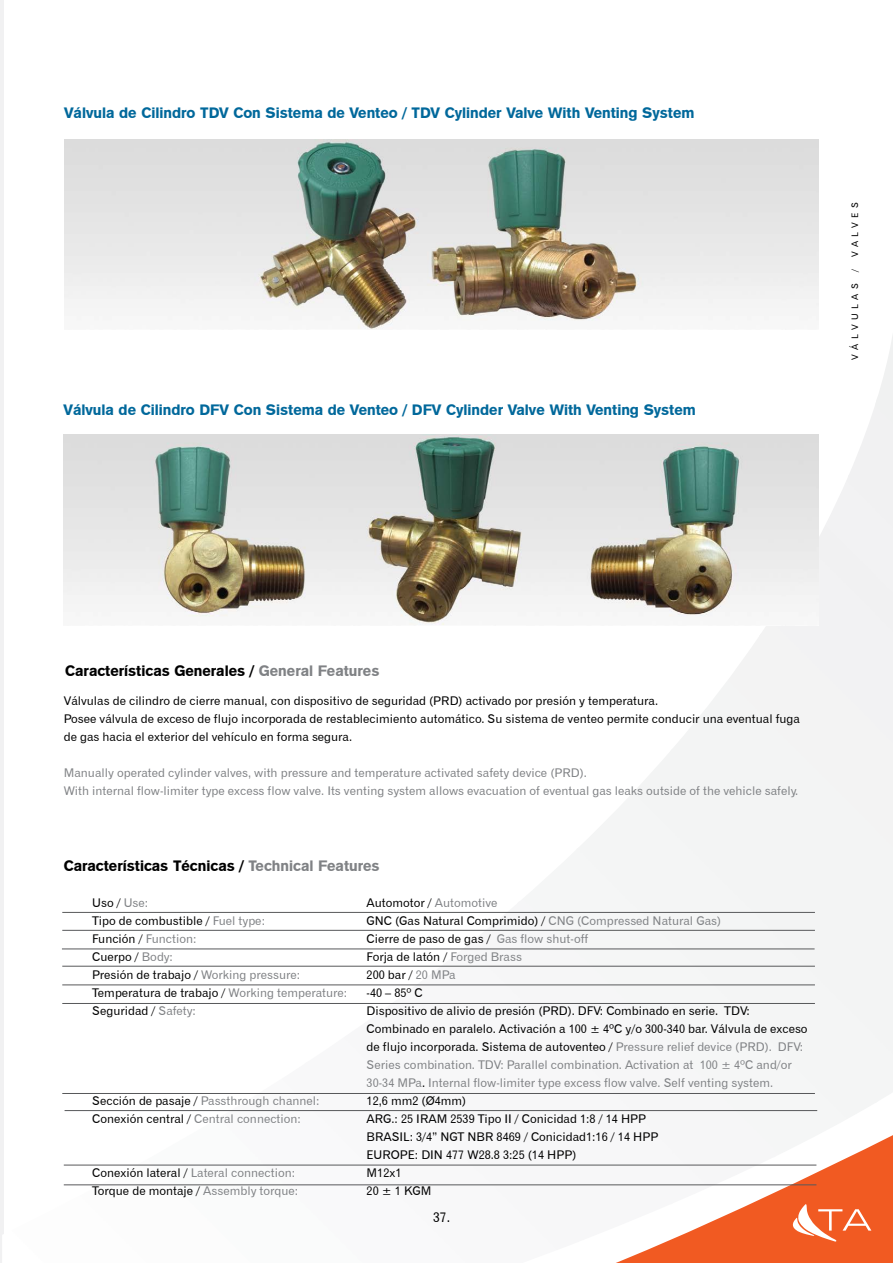
<style>
.page{position:relative;width:893px;height:1263px;background:#fff}
.page>*{position:absolute;margin:0;border:0;box-sizing:border-box;transform-origin:0 0}
.t1{font:15px "Gothic 725 BT Black A";color:#00689b}
.t2{font:15px "Gothic 725 BT Black A";color:#000}
.t3{font:13.5px "Gothic 720 BT Roman B";color:#000}
.t4{font:12px/18px "Gothic 720 BT Roman B";color:#000}
.t5{font:12px/18px "Gothic 720 BT Roman B";color:#808285}
.t6{font:9px "Gothic 720 BT Roman B";letter-spacing:.5em;color:#000}
.s1{color:#808285}
.s2{color:#000}
</style>
<div class="page">
<hr style="left:0;top:0;width:3px;height:1263px;background:#f1f1f2">
<svg style="left:672px;top:1135px;width:221px;height:128px;fill:#f15a22"></svg>
<img style="left:2px;top:1168px;width:670px;height:95px">
<img style="left:670px;top:636px;width:105px;height:568px">
<img style="left:127px;top:1117px;width:545px;height:53px">
<img style="left:220px;top:1064px;width:452px;height:53px">
<div style="left:876px;top:336px;width:17px;height:767px;background:#f3f3f3"></div>
<img style="left:670px;top:1010px;width:2px;height:54px">
<img style="left:382px;top:957px;width:290px;height:53px">
<img style="left:848px;top:396px;width:30px;height:80px">
<svg style="left:792px;top:1204px;width:79px;height:38px"></svg>
<img style="left:64px;top:435px;width:754px;height:190px">
<hr style="left:62px;top:912px;width:753px;height:1px;background:#58595b">
<hr style="left:62px;top:985px;width:753px;height:1px;background:#58595b">
<hr style="left:62px;top:966px;width:753px;height:1px;background:#58595b">
<hr style="left:64px;top:1184px;width:752px;height:1px;background:#58595b">
<hr style="left:62px;top:930px;width:753px;height:1px;background:#58595b">
<hr style="left:62px;top:1003px;width:753px;height:1px;background:#58595b">
<hr style="left:62px;top:1093px;width:753px;height:1px;background:#58595b">
<hr style="left:65px;top:1110px;width:752px;height:1px;background:#58595b">
<hr style="left:62px;top:949px;width:753px;height:1px;background:#58595b">
<hr style="left:64px;top:1165px;width:752px;height:1px;background:#58595b">
<img style="left:64px;top:139px;width:754px;height:190px">
<p class="t1" style="left:64px;top:103px;width:632px">Válvula de Cilindro TDV Con Sistema de Venteo / TDV Cylinder Valve With Venting System</p>
<p class="t1" style="left:64px;top:400px;width:634px">Válvula de Cilindro DFV Con Sistema de Venteo / DFV Cylinder Valve With Venting System</p>
<p class="t6" style="left:849px;top:272px;width:71px;rotate:-90deg">/ VALVES</p>
<p class="t6" style="left:849px;top:360px;width:79px;rotate:-90deg">VÁLVULAS</p>
<p class="t2" style="left:65px;top:661px;width:316px">Características Generales / <span class="s1">General Features</span></p>
<p class="t4" style="left:64px;top:691px;width:738px">Válvulas de cilindro de cierre manual, con dispositivo de seguridad (PRD) activado por presión y temperatura.<br>Posee válvula de exceso de flujo incorporada de restablecimiento automático. Su sistema de venteo permite conducir una eventual fuga de gas hacia el exterior del vehículo en forma segura.</p>
<p class="t5" style="left:64px;top:763px;width:736px">Manually operated cylinder valves, with pressure and temperature activated safety device (PRD).<br>With internal flow-limiter type excess flow valve. Its venting system allows evacuation of eventual gas leaks outside of the vehicle safely.</p>
<p class="t2" style="left:64px;top:857px;width:317px">Características Técnicas / <span class="s1">Technical Features</span></p>
<p class="t4" style="left:92px;top:894px;width:256px">Uso / <span class="s1">Use:<br></span>Tipo de combustible / <span class="s1">Fuel type:<br></span>Función / <span class="s1">Function:<br></span>Cuerpo / <span class="s1">Body:<br></span>Presión de trabajo / <span class="s1">Working pressure:<br></span>Temperatura de trabajo / <span class="s1">Working temperature:<br></span>Seguridad / <span class="s1">Safety:</span></p>
<p class="t4" style="left:367px;top:894px;width:443px">Automotor / <span class="s1">Automotive<br></span>GNC (Gas Natural Comprimido) / <span class="s1">CNG (Compressed Natural Gas)<br></span>Cierre de paso de gas / <span class="s1">Gas flow shut-off<br></span>Forja de latón / <span class="s1">Forged Brass<br></span>200 bar / <span class="s1">20 MPa<br></span>-40 – 85º C<br>Dispositivo de alivio de presión (PRD). DFV: Combinado en serie. TDV:<br>Combinado en paralelo. Activación a 100 ± 4ºC y/o 300-340 bar. Válvula de exceso de flujo incorporada. Sistema de autoventeo / <span class="s1">Pressure relief device (PRD). DFV:<br>Series combination. TDV: Parallel combination. Activation at 100 ± 4ºC and/or 30-34 MPa</span>. <span class="s1">Internal flow-limiter type excess flow valve. Self venting system.<br></span>12,6 mm2 (Ø4mm)<br>ARG.: 25 IRAM 2539 Tipo II / Conicidad 1:8 / 14 HPP<br>BRASIL: 3/4” NGT NBR 8469 / Conicidad1:16 / 14 HPP<br>EUROPE: DIN 477 W28.8 3:25 (14 HPP)<br>M12x1<br>20 ± 1 KGM</p>
<p class="t5" style="left:92px;top:1092px;width:229px"><span class="s2">Sección de pasaje /</span> Passthrough channel:<br><span class="s2">Conexión central /</span> Central connection:</p>
<p class="t5" style="left:92px;top:1164px;width:207px"><span class="s2">Conexión lateral /</span> Lateral connection:<br><span class="s2">Torque de montaje /</span> Assembly torque:</p>
<p class="t3" style="left:433px;top:1209px;width:19px">37.</p>
</div>
